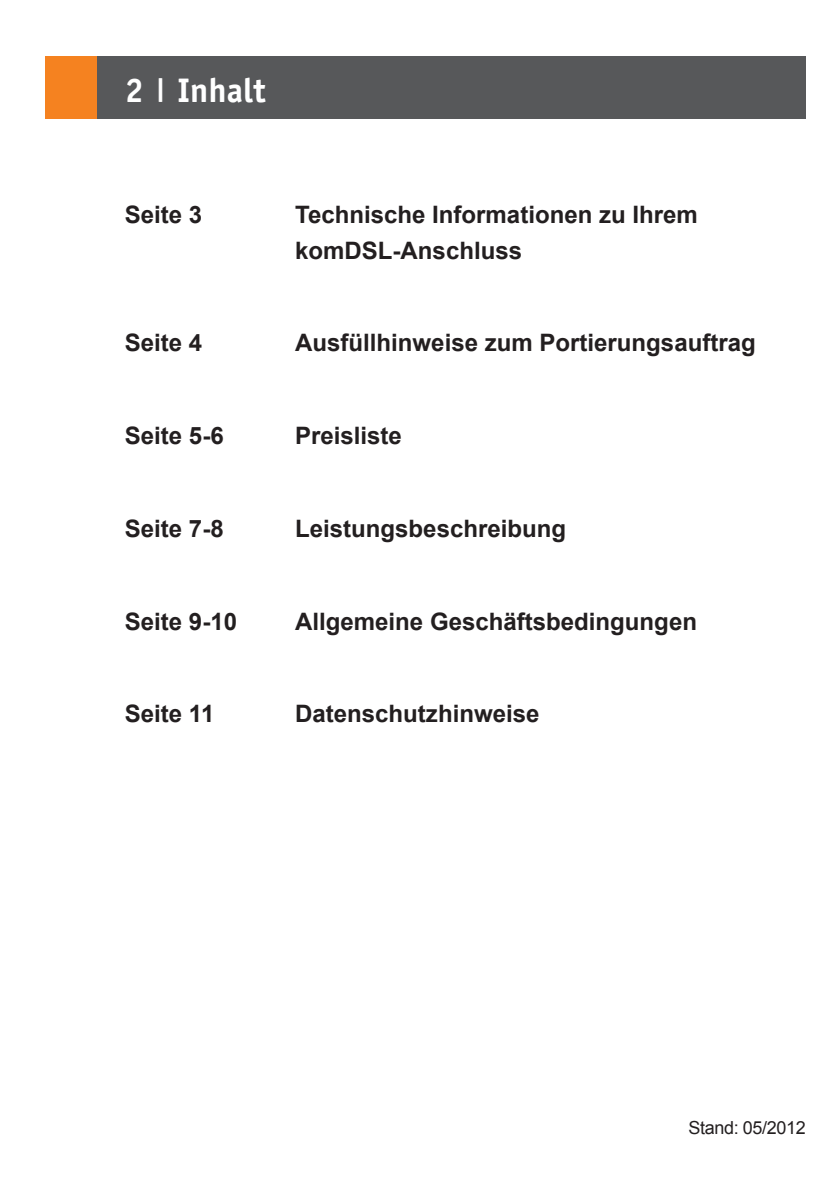
<style>
.page{position:relative;width:840px;height:1191px;background:#fff}
.page>*{position:absolute;margin:0;border:0;box-sizing:border-box;transform-origin:0 0}
.t1{font:700 34px "Officina Sans";color:#fff}
.t2{font:700 24px/36px "Arial";color:#231f20}
.t3{font:18px "Arial";letter-spacing:-.02em;color:#231f20}
</style>
<div class="page">
<div style="left:45px;top:57px;width:760px;height:62px;background:#57585a"></div>
<div style="left:45px;top:57px;width:51px;height:62px;background:#f58220"></div>
<h1 class="t1" style="left:125px;top:69px;width:142px">2 <sup>|</sup> Inhalt</h1>
<p class="t2" style="left:125px;top:197px;width:79px">Seite 3</p>
<p class="t2" style="left:295px;top:197px;width:404px">Technische Informationen zu Ihrem komDSL-Anschluss</p>
<p class="t2" style="left:125px;top:325px;width:79px">Seite 4</p>
<p class="t2" style="left:295px;top:325px;width:462px">Ausfüllhinweise zum Portierungsauftrag</p>
<p class="t2" style="left:125px;top:418px;width:100px">Seite 5-6</p>
<p class="t2" style="left:295px;top:418px;width:108px">Preisliste</p>
<p class="t2" style="left:125px;top:511px;width:100px">Seite 7-8</p>
<p class="t2" style="left:295px;top:511px;width:272px">Leistungsbeschreibung</p>
<p class="t2" style="left:125px;top:604px;width:114px">Seite 9-10</p>
<p class="t2" style="left:295px;top:604px;width:403px">Allgemeine Geschäftsbedingungen</p>
<p class="t2" style="left:125px;top:696px;width:91px">Seite 11</p>
<p class="t2" style="left:295px;top:696px;width:246px">Datenschutzhinweise</p>
<p class="t3" style="left:688px;top:1116px;width:119px">Stand: 05/2012</p>
</div>
